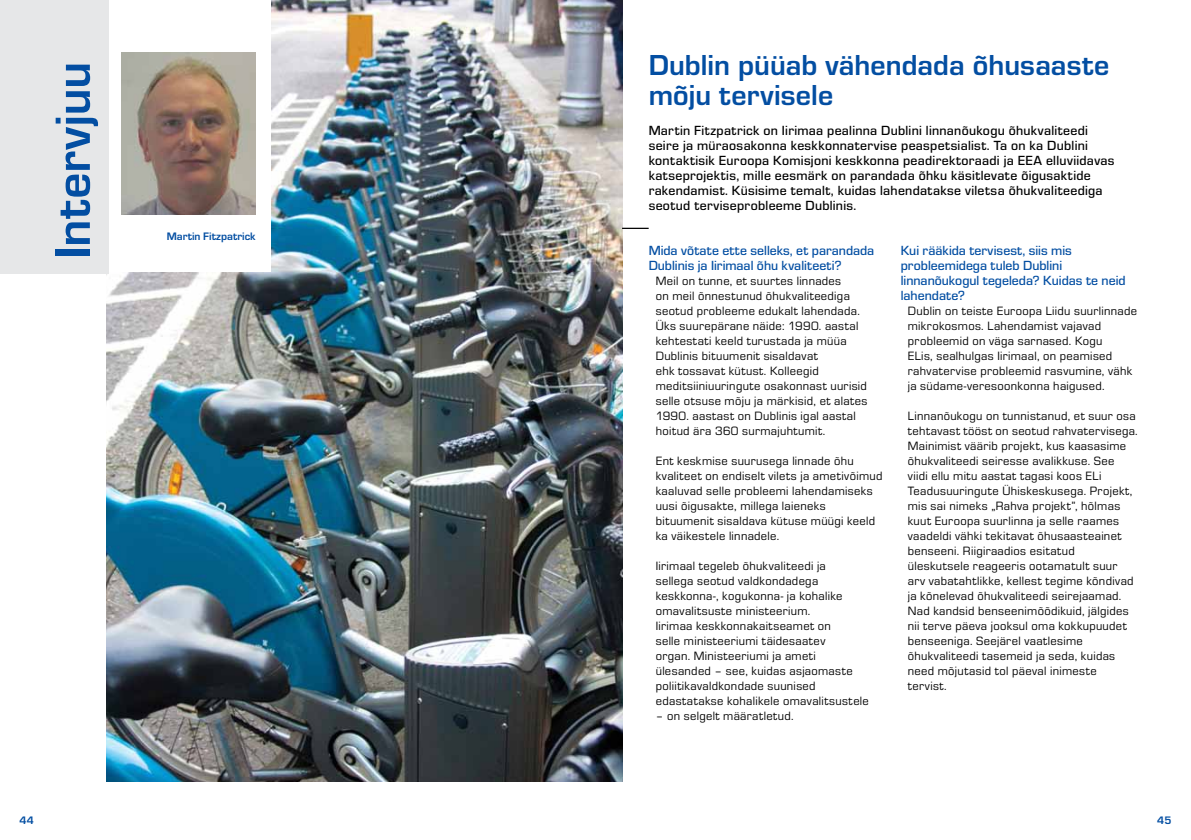
<style>
.page{position:relative;width:1191px;height:840px;background:#fff}
.page>*{position:absolute;margin:0;border:0;box-sizing:border-box;transform-origin:0 0}
.Editorial_interview{font:700 51.25px "Eurostile OT";letter-spacing:.005em;color:#034ea2}
.Chapter_title_1{font:700 30px/30px "Eurostile OT";letter-spacing:.005em;color:#034ea2}
.Intro_to_chapter_tex{font:500 13.75px/15px "Eurostile OT";letter-spacing:.02em;color:#000}
.For_more_information{font:500 13.75px/15px "Eurostile OT";color:#034ea2}
.Body_text_indented{font:12.5px/15px "Eurostile OT";letter-spacing:.025em;color:#000}
.Blue_text_under_phot{font:700 11.25px "Eurostile OT";letter-spacing:.01em;color:#034ea2}
</style>
<div class="page">
<img style="left:107px;top:0;width:515px;height:782px">
<div style="left:0;top:0;width:271px;height:272px;background:#fff"></div>
<img style="left:122px;top:52px;width:134px;height:162px">
<div style="left:0;top:0;width:108px;height:273px;background:#e6e7e8"></div>
<svg style="left:622px;top:228px;width:26px;height:1px"></svg>
<p class="Editorial_interview" style="left:45px;top:259px;width:199px;rotate:-90deg">Intervjuu</p>
<p class="Blue_text_under_phot" style="left:167px;top:230px;width:90px">Martin Fitzpatrick</p>
<p class="Chapter_title_1" style="left:648px;top:50px;width:462px">Dublin püüab vähendada õhusaaste mõju tervisele</p>
<p class="Intro_to_chapter_tex" style="left:648px;top:123px;width:467px">Martin Fitzpatrick on Iirimaa pealinna Dublini linnanõukogu õhukvaliteedi seire ja müraosakonna keskkonnatervise peaspetsialist. Ta on ka Dublini kontaktisik Euroopa Komisjoni keskkonna peadirektoraadi ja EEA elluviidavas katseprojektis, mille eesmärk on parandada õhku käsitlevate õigusaktide rakendamist. Küsisime temalt, kuidas lahendatakse viletsa õhukvaliteediga seotud terviseprobleeme Dublinis.</p>
<p class="For_more_information" style="left:648px;top:243px;width:227px">Mida võtate ette selleks, et parandada<br>Dublinis ja Iirimaal õhu kvaliteeti?</p>
<p class="Body_text_indented" style="left:656px;top:274px;width:213px">Meil on tunne, et suurtes linnades<br>on meil õnnestunud õhukvaliteediga seotud probleeme edukalt lahendada.<br>Üks suurepärane näide: 1990. aastal kehtestati keeld turustada ja müüa Dublinis bituumenit sisaldavat<br>ehk tossavat kütust. Kolleegid meditsiiniuuringute osakonnast uurisid selle otsuse mõju ja märkisid, et alates 1990. aastast on Dublinis igal aastal hoitud ära 360 surmajuhtumit.</p>
<p class="Body_text_indented" style="left:656px;top:454px;width:228px">Ent keskmise suurusega linnade õhu kvaliteet on endiselt vilets ja ametivõimud kaaluvad selle probleemi lahendamiseks uusi õigusakte, millega laieneks bituumenit sisaldava kütuse müügi keeld ka väikestele linnadele.</p>
<p class="Body_text_indented" style="left:656px;top:559px;width:215px">Iirimaal tegeleb õhukvaliteedi ja<br>sellega seotud valdkondadega keskkonna-, kogukonna- ja kohalike omavalitsuste ministeerium.<br>Iirimaa keskkonnakaitseamet on<br>selle ministeeriumi täidesaatev<br>organ. Ministeeriumi ja ameti ülesanded – see, kuidas asjaomaste poliitikavaldkondade suunised edastatakse kohalikele omavalitsustele</p>
<p class="Body_text_indented" style="left:656px;top:709px;width:139px">– on selgelt määratletud.</p>
<p class="For_more_information" style="left:900px;top:243px;width:226px">Kui rääkida tervisest, siis mis probleemidega tuleb Dublini linnanõukogul tegeleda? Kuidas te neid lahendate?</p>
<p class="Body_text_indented" style="left:908px;top:304px;width:231px">Dublin on teiste Euroopa Liidu suurlinnade mikrokosmos. Lahendamist vajavad probleemid on väga sarnased. Kogu<br>ELis, sealhulgas Iirimaal, on peamised rahvatervise probleemid rasvumine, vähk ja südame-veresoonkonna haigused.</p>
<p class="Body_text_indented" style="left:908px;top:409px;width:231px">Linnanõukogu on tunnistanud, et suur osa tehtavast tööst on seotud rahvatervisega.<br>Mainimist väärib projekt, kus kaasasime õhukvaliteedi seiresse avalikkuse. See<br>viidi ellu mitu aastat tagasi koos ELi Teadusuuringute Ühiskeskusega. Projekt, mis sai nimeks „Rahva projekt”, hõlmas kuut Euroopa suurlinna ja selle raames vaadeldi vähki tekitavat õhusaasteainet benseeni. Riigiraadios esitatud üleskutsele reageeris ootamatult suur arv vabatahtlikke, kellest tegime kõndivad ja kõnelevad õhukvaliteedi seirejaamad.<br>Nad kandsid benseenimõõdikuid, jälgides nii terve päeva jooksul oma kokkupuudet benseeniga. Seejärel vaatlesime õhukvaliteedi tasemeid ja seda, kuidas need mõjutasid tol päeval inimeste tervist.</p>
<p class="Blue_text_under_phot" style="left:19px;top:814px;width:16px">44</p>
<p class="Blue_text_under_phot" style="left:1157px;top:814px;width:16px">45</p>
</div>
